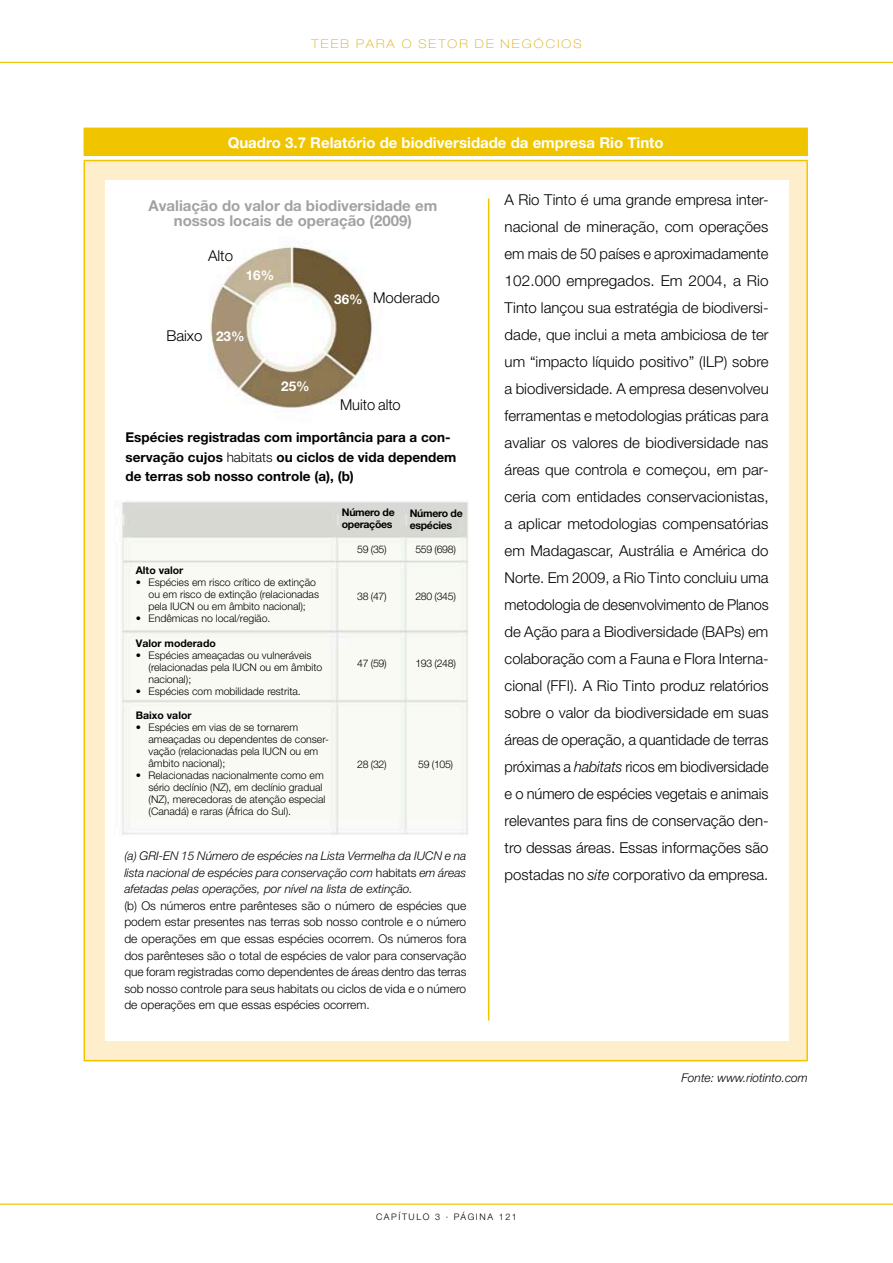
<style>
.page{position:relative;width:893px;height:1263px;background:#fff}
.page>*{position:absolute;margin:0;border:0;box-sizing:border-box;transform-origin:0 0}
.t1{font:300 15px/27px "Helvetica Neue LT Pro";color:#000;text-align:justify}
.t2{font:700 15px/15px "Helvetica Neue LT Pro";color:#a2a2a2;text-align:center}
.t3{font:700 15px "Helvetica Neue LT Pro";color:#fff}
.t4{font:700 13.5px/19.5px "Helvetica Neue LT Pro";color:#000}
.t5{font:700 13.5px "Helvetica Neue LT Pro";color:#fff}
.t6{font:300 12px/16.5px "Helvetica Neue LT Pro";color:#000;text-align:justify}
.t7{font:italic 300 12px/16.5px "Helvetica Neue LT Pro";color:#000;text-align:justify}
.t8{font:100 expanded 12px "Helvetica Neue LT Pro";letter-spacing:.175em;color:#d9ac00}
.t9{font:300 10.5px/12px "Helvetica Neue LT Pro";color:#000}
.t10{font:700 10.5px/12px "Helvetica Neue LT Pro";letter-spacing:-.03em;color:#000}
.t11{font:700 10.5px "Helvetica Neue LT Pro";color:#000}
.t12{font:300 9px "Helvetica Neue LT Pro";letter-spacing:.175em;color:#000}
.s1{font-weight:300}
.s2{font-style:normal}
.s3{font-style:italic}
</style>
<div class="page">
<hr style="left:0;top:62px;width:893px;height:1px;background:#f0c500">
<hr style="left:0;top:1203px;width:893px;height:2px;background:#f0c500">
<div style="left:84px;top:128px;width:723px;height:28px;background:#f0c500"></div>
<svg style="left:84px;top:156px;width:723px;height:4px"></svg>
<div style="left:84px;top:161px;width:723px;height:900px;background:#feeecb"></div>
<hr style="left:84px;top:161px;width:1px;height:899px;background:#f0c500">
<hr style="left:806px;top:161px;width:2px;height:899px;background:#f0c500">
<hr style="left:84px;top:1060px;width:724px;height:1px;background:#f0c500">
<hr style="left:84px;top:128px;width:724px;height:1px;background:#f0c500">
<hr style="left:806px;top:129px;width:2px;height:27px;background:#f0c500">
<hr style="left:84px;top:160px;width:724px;height:1px;background:#f0c500">
<div style="left:105px;top:180px;width:684px;height:861px;background:#fff"></div>
<img style="left:122px;top:198px;width:366px;height:698px">
<hr style="left:488px;top:198px;width:1px;height:822px;background:#f0c500">
<p class="t8" style="left:312px;top:37px;width:271px">TEEB PARA O SETOR DE NEGÓCIOS</p>
<p class="t3" style="left:228px;top:133px;width:438px">Quadro 3.7 Relatório de biodiversidade da empresa Rio Tinto</p>
<p class="t2" style="left:148px;top:197px;width:290px">Avaliação do valor da biodiversidade em nossos locais de operação (2009)</p>
<p class="t1" style="left:208px;top:241px;width:27px">Alto</p>
<p class="t5" style="left:246px;top:266px;width:30px">16%</p>
<p class="t1" style="left:166px;top:322px;width:38px">Baixo</p>
<p class="t5" style="left:216px;top:328px;width:30px">23%</p>
<p class="t5" style="left:281px;top:377px;width:30px">25%</p>
<p class="t5" style="left:334px;top:291px;width:30px">36%</p>
<p class="t1" style="left:373px;top:284px;width:68px">Moderado</p>
<p class="t1" style="left:340px;top:391px;width:62px">Muito alto</p>
<p class="t4" style="left:125px;top:427px;width:332px">Espécies registradas com importância para a con&shy;servação cujos <span class="s1">habitats</span> ou ciclos de vida dependem de terras sob nosso controle (a), (b)</p>
<p class="t11" style="left:136px;top:564px;width:49px">Alto valor</p>
<p class="t9" style="left:149px;top:576px;width:172px;text-indent:-13px">• Espécies em risco crítico de extinção ou em risco de extinção (relacionadas pela IUCN ou em âmbito nacional);</p>
<p class="t9" style="left:136px;top:612px;width:136px">• Endêmicas no local/região.</p>
<p class="t11" style="left:136px;top:636px;width:82px">Valor moderado</p>
<p class="t9" style="left:149px;top:649px;width:175px;text-indent:-13px">• Espécies ameaçadas ou vulneráveis (relacionadas pela IUCN ou em âmbito nacional);</p>
<p class="t9" style="left:136px;top:685px;width:167px">• Espécies com mobilidade restrita.</p>
<p class="t11" style="left:136px;top:708px;width:57px">Baixo valor</p>
<p class="t9" style="left:149px;top:721px;width:182px;text-indent:-13px">• Espécies em vias de se tornarem ameaçadas ou dependentes de conser&shy;vação (relacionadas pela IUCN ou em âmbito nacional);</p>
<p class="t9" style="left:149px;top:769px;width:179px;text-indent:-13px">• Relacionadas nacionalmente como em sério declínio (NZ), em declínio gradual (NZ), merecedoras de atenção especial (Canadá) e raras (África do Sul).</p>
<p class="t10" style="left:342px;top:506px;width:54px">Número de operações</p>
<p class="t10" style="left:410px;top:507px;width:54px">Número de espécies</p>
<p class="t9" style="left:357px;top:543px;width:31px">59 (35)</p>
<p class="t9" style="left:357px;top:590px;width:31px">38 (47)</p>
<p class="t9" style="left:415px;top:543px;width:42px">559 (698)</p>
<p class="t9" style="left:415px;top:590px;width:42px">280 (345)</p>
<p class="t9" style="left:357px;top:657px;width:31px">47 (59)</p>
<p class="t9" style="left:415px;top:657px;width:42px">193 (248)</p>
<p class="t9" style="left:357px;top:758px;width:31px">28 (32)</p>
<p class="t9" style="left:418px;top:758px;width:36px">59 (105)</p>
<p class="t7" style="left:124px;top:848px;width:343px">(a) GRI-EN 15 Número de espécies na Lista Vermelha da IUCN e na lista nacional de espécies para conservação com <span class="s2">habitats</span> em áreas afetadas pelas operações, por nível na lista de extinção.</p>
<p class="t6" style="left:124px;top:897px;width:343px">(b) Os números entre parênteses são o número de espécies que podem estar presentes nas terras sob nosso controle e o número de operações em que essas espécies ocorrem. Os números fora dos parênteses são o total de espécies de valor para conservação que foram registradas como dependentes de áreas dentro das terras sob nosso controle para seus habitats ou ciclos de vida e o número de operações em que essas espécies ocorrem.</p>
<p class="t1" style="left:505px;top:186px;width:266px">A Rio Tinto é uma grande empresa inter&shy;nacional de mineração, com operações em mais de 50 países e aproximadamente 102.000 empregados. Em 2004, a Rio Tinto lançou sua estratégia de biodiversi&shy;dade, que inclui a meta ambiciosa de ter um “impacto líquido positivo” (ILP) sobre a biodiversidade. A empresa desenvolveu ferramentas e metodologias práticas para avaliar os valores de biodiversidade nas áreas que controla e começou, em par&shy;ceria com entidades conservacionistas, a aplicar metodologias compensatórias em Madagascar, Austrália e América do Norte. Em 2009, a Rio Tinto concluiu uma metodologia de desenvolvimento de Planos de Ação para a Biodiversidade (BAPs) em colaboração com a Fauna e Flora Interna&shy;cional (FFI). A Rio Tinto produz relatórios sobre o valor da biodiversidade em suas áreas de operação, a quantidade de terras próximas a <span class="s3">habitats</span> ricos em biodiversidade e o número de espécies vegetais e animais relevantes para fins de conservação den&shy;tro dessas áreas. Essas informações são postadas no <span class="s3">site</span> corporativo da empresa.</p>
<p class="t7" style="left:681px;top:1070px;width:128px">Fonte: www.riotinto.com</p>
<p class="t12" style="left:376px;top:1211px;width:34px">Cap ítul</p>
<p class="t12" style="left:423px;top:1211px;width:53px">o3∙página</p>
<p class="t12" style="left:499px;top:1211px;width:20px">121</p>
</div>
